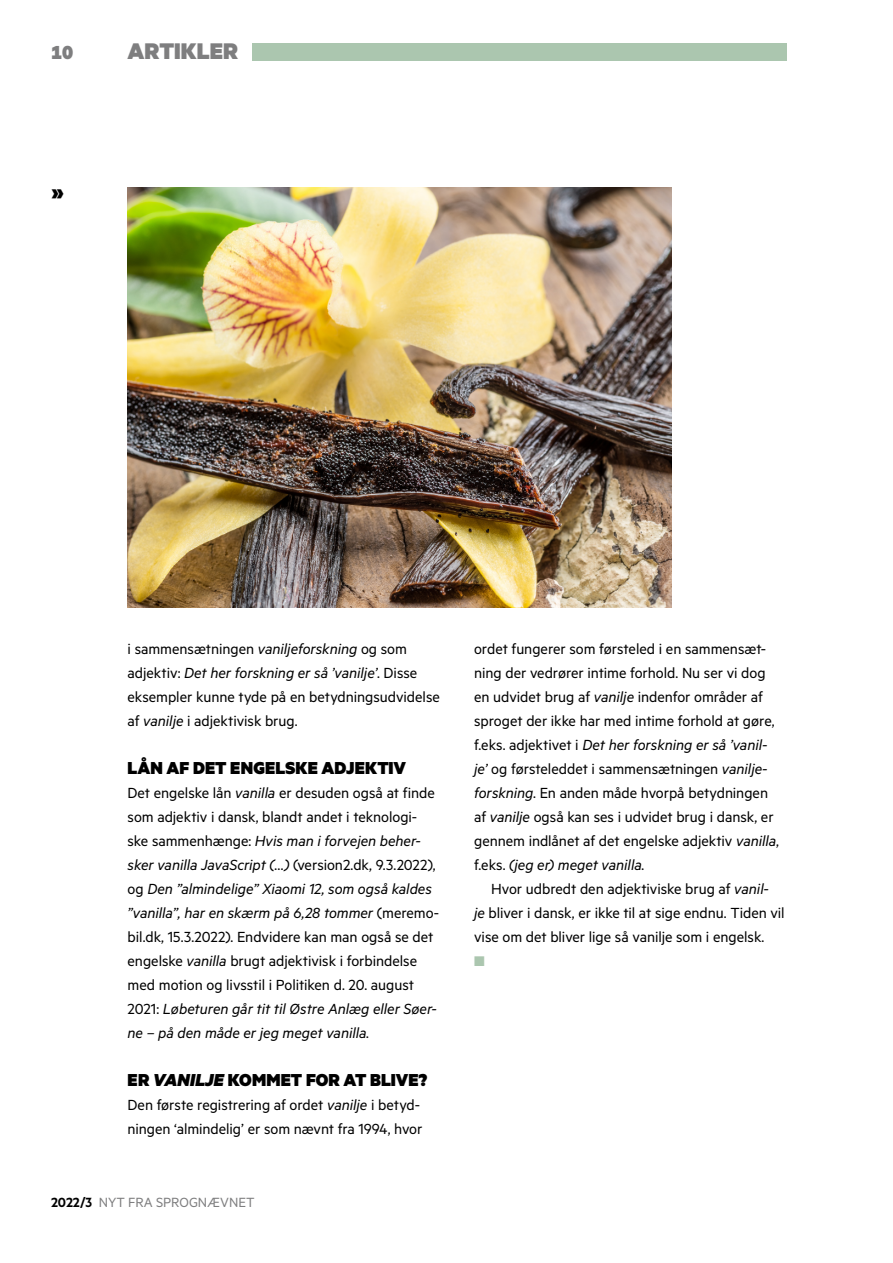
<style>
.page{position:relative;width:893px;height:1263px;background:#fff}
.page>*{position:absolute;margin:0;border:0;box-sizing:border-box;transform-origin:0 0}
.t1{font:900 27px "Metric";color:#000}
.t2{font:900 25.5px "Metric";color:#7e7e7f}
.t3{font:900 21.3px "Metric";color:#7e7e7f}
.t4{font:900 19.5px "Metric";color:#000}
.t5{font:16.5px/24px "Metric";letter-spacing:-.005em;color:#000}
.t6{font:15px "Metric";color:#7e7e7f}
.t7{font:13.95px "Zapf Dingbats";color:#abc6af}
.s1{font-style:italic}
.s2{font-weight:600;color:#000}
</style>
<div class="page">
<div style="left:252px;top:43px;width:535px;height:17px;background:#abc6af"></div>
<img style="left:128px;top:187px;width:543px;height:421px">
<p class="t3" style="left:51px;top:39px;width:24px">10</p>
<h1 class="t1" style="left:51px;top:176px;width:15px">»</h1>
<h2 class="t2" style="left:128px;top:35px;width:112px">ARTIKLER</h2>
<p class="t5" style="left:128px;top:636px;width:314px">i sammensætningen <span class="s1">vaniljeforskning</span> og som adjektiv: <span class="s1">Det her forskning er så ’vanilje’</span>. Disse eksempler kunne tyde på en betydningsudvidelse af <span class="s1">vanilje</span> i adjektivisk brug.</p>
<p class="t4" style="left:128px;top:756px;width:280px">LÅN AF DET ENGELSKE ADJEKTIV</p>
<p class="t5" style="left:128px;top:780px;width:313px">Det engelske lån <span class="s1">vanilla</span> er desuden også at finde som adjektiv i dansk, blandt andet i teknologi&shy;ske sammenhænge: <span class="s1">Hvis man i forvejen beher&shy;sker vanilla JavaScript (…)</span> (version2.dk, 9.3.2022), og <span class="s1">Den ”almindelige” Xiaomi 12, som også kaldes ”vanilla”, har en skærm på 6,28 tommer</span> (meremo&shy;bil.dk, 15.3.2022). Endvidere kan man også se det engelske <span class="s1">vanilla</span> brugt adjektivisk i forbindelse med motion og livsstil i Politiken d. 20. august 2021: <span class="s1">Løbeturen går tit til Østre Anlæg eller Søer&shy;ne – på den måde er jeg meget vanilla.</span></p>
<p class="t4" style="left:128px;top:1068px;width:301px">ER <span class="s1">VANILJE</span> KOMMET FOR AT BLIVE?</p>
<p class="t5" style="left:128px;top:1092px;width:296px">Den første registrering af ordet <span class="s1">vanilje</span> i betyd&shy;ningen ‘almindelig’ er som nævnt fra 1994, hvor</p>
<p class="t6" style="left:51px;top:1193px;width:205px"><span class="s2">2022/3</span> NYT FRA SPROGNÆVNET</p>
<p class="t5" style="left:474px;top:636px;width:306px">ordet fungerer som førsteled i en sammensæt&shy;ning der vedrører intime forhold. Nu ser vi dog en udvidet brug af <span class="s1">vanilje</span> indenfor områder af sproget der ikke har med intime forhold at gøre, f.eks. adjektivet i <span class="s1">Det her forskning er så ’vanil&shy;je’</span> og førsteleddet i sammensætningen <span class="s1">vanilje&shy;forskning</span>. En anden måde hvorpå betydningen af <span class="s1">vanilje</span> også kan ses i udvidet brug i dansk, er gennem indlånet af det engelske adjektiv <span class="s1">vanilla</span>, f.eks. <span class="s1">(jeg er) meget vanilla.</span></p>
<p class="t5" style="left:474px;top:876px;width:312px;text-indent:17px">Hvor udbredt den adjektiviske brug af <span class="s1">vanil-<br>je</span> bliver i dansk, er ikke til at sige endnu. Tiden vil vise om det bliver lige så vanilje som i engelsk.</p>
<p class="t7" style="left:474px;top:955px;width:12px">■</p>
</div>
